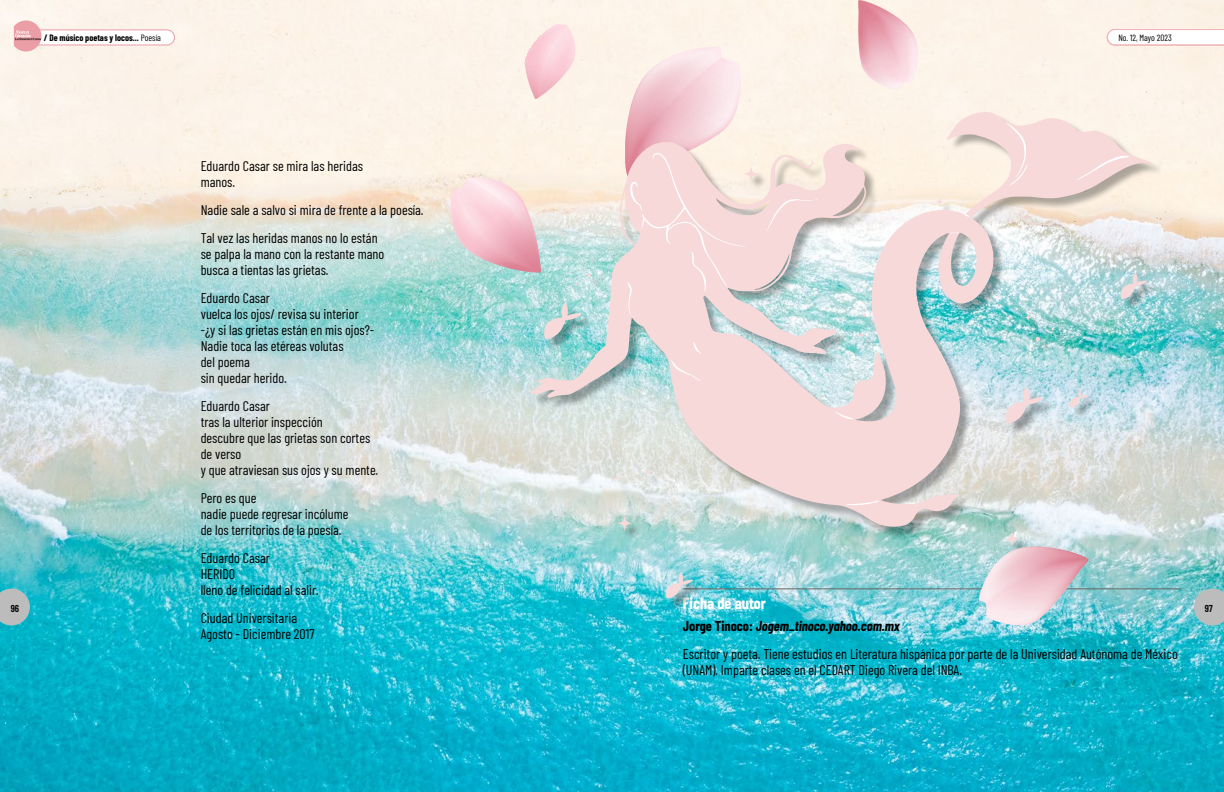
<style>
.page{position:relative;width:1224px;height:792px;background:#fff}
.page>*{position:absolute;margin:0;border:0;box-sizing:border-box;transform-origin:0 0}
.t1{font:700 16px "Barlow Condensed";color:#fff}
.t2{font:14px/16px "Barlow Condensed";color:#000}
.t3{font:600 10px "Barlow Condensed";color:#000}
.t4{font:700 9.1px "Barlow Condensed";color:#000}
.t5{font:9.1px "Barlow Condensed";color:#000}
.t6{font:700 9px "Barlow Condensed";color:#000}
.s1{font-weight:400}
.s2{font-weight:700}
.s3{font-weight:700;font-style:italic}
</style>
<div class="page">
<img style="left:0;top:0;width:1224px;height:792px">
<svg style="left:1194px;top:589px;width:30px;height:37px"></svg>
<svg style="left:0;top:589px;width:30px;height:37px"></svg>
<div style="left:24px;top:30px;width:151px;height:15px;background:#fff;border-radius:8px"></div>
<div style="left:24px;top:30px;width:151px;height:15px;border:1px solid #eb9ea6;border-radius:8px"></div>
<svg style="left:14px;top:20px;width:27px;height:32px"></svg>
<hr style="left:683px;top:589px;width:498px;height:1px;background:#666766">
<div style="left:532px;top:113px;width:632px;height:498px;background:#000;opacity:.32"></div>
<svg style="left:530px;top:112px;width:622px;height:415px"></svg>
<svg style="left:1077px;top:155px;width:52px;height:25px"></svg>
<svg style="left:846px;top:501px;width:33px;height:4px"></svg>
<svg style="left:834px;top:411px;width:19px;height:8px"></svg>
<svg style="left:693px;top:342px;width:8px;height:12px"></svg>
<svg style="left:671px;top:360px;width:30px;height:21px"></svg>
<svg style="left:964px;top:214px;width:5px;height:3px"></svg>
<svg style="left:1006px;top:123px;width:22px;height:63px"></svg>
<svg style="left:766px;top:198px;width:52px;height:34px"></svg>
<svg style="left:625px;top:47px;width:121px;height:267px"></svg>
<svg style="left:544px;top:303px;width:38px;height:36px"></svg>
<svg style="left:1120px;top:273px;width:27px;height:26px"></svg>
<svg style="left:666px;top:573px;width:27px;height:25px"></svg>
<svg style="left:1005px;top:387px;width:38px;height:36px"></svg>
<svg style="left:1070px;top:390px;width:18px;height:18px"></svg>
<svg style="left:1036px;top:337px;width:4px;height:4px"></svg>
<svg style="left:646px;top:470px;width:5px;height:4px"></svg>
<svg style="left:587px;top:274px;width:4px;height:3px"></svg>
<svg style="left:862px;top:313px;width:4px;height:4px"></svg>
<svg style="left:743px;top:166px;width:16px;height:16px"></svg>
<svg style="left:947px;top:390px;width:15px;height:15px"></svg>
<svg style="left:1024px;top:314px;width:8px;height:7px"></svg>
<svg style="left:936px;top:198px;width:8px;height:8px"></svg>
<svg style="left:617px;top:515px;width:15px;height:16px"></svg>
<svg style="left:1004px;top:531px;width:16px;height:16px"></svg>
<svg style="left:858px;top:331px;width:8px;height:8px"></svg>
<svg style="left:450px;top:177px;width:91px;height:96px"></svg>
<svg style="left:524px;top:20px;width:52px;height:79px"></svg>
<svg style="left:858px;top:0;width:60px;height:90px"></svg>
<img style="left:979px;top:546px;width:110px;height:81px">
<svg style="left:1107px;top:29px;width:117px;height:16px"></svg>
<p class="t6" style="left:44px;top:31px;width:40px">/ Contenido</p>
<p class="t4" style="left:44px;top:31px;width:119px">/ De músico poetas y locos... <span class="s1">Poesía</span></p>
<p class="t5" style="left:1118px;top:31px;width:55px">No. 12, Mayo 2023</p>
<p class="t5" style="left:1151px;top:31px;width:31px">-jun 023</p>
<p class="t2" style="left:201px;top:157px;width:164px">Eduardo Casar se mira las heridas manos.</p>
<p class="t2" style="left:201px;top:195px;width:224px;line-height:28px">Nadie sale a salvo si mira de frente a la poesía.<br>Tal vez las heridas manos no lo están</p>
<p class="t2" style="left:201px;top:245px;width:185px">se palpa la mano con la restante mano busca a tientas las grietas.</p>
<p class="t2" style="left:201px;top:289px;width:175px">Eduardo Casar<br>vuelca los ojos/ revisa su interior -¿y si las grietas están en mis ojos?-<br>Nadie toca las etéreas volutas<br>del poema<br>sin quedar herido.</p>
<p class="t2" style="left:201px;top:397px;width:179px">Eduardo Casar<br>tras la ulterior inspección<br>descubre que las grietas son cortes de verso<br>y que atraviesan sus ojos y su mente.</p>
<p class="t2" style="left:201px;top:489px;width:149px">Pero es que<br>nadie puede regresar incólume de los territorios de la poesía.</p>
<p class="t2" style="left:201px;top:549px;width:120px">Eduardo Casar<br>HERIDO<br>lleno de felicidad al salir.</p>
<p class="t2" style="left:201px;top:609px;width:115px">Ciudad Universitaria<br>Agosto - Diciembre 2017</p>
<p class="t1" style="left:683px;top:592px;width:85px">Ficha de autor</p>
<p class="t2" style="left:683px;top:610px;width:497px;line-height:28px"><span class="s2">Jorge Tinoco:</span> <span class="s3">Jogem_tinoco.yahoo.com.mx<br></span>Escritor y poeta. Tiene estudios en Literatura hispánica por parte de la Universidad Autónoma de México</p>
<p class="t2" style="left:683px;top:660px;width:281px">(UNAM). Imparte clases en el CEDART Diego Rivera del INBA.</p>
<p class="t3" style="left:11px;top:602px;width:10px">96</p>
<p class="t3" style="left:1205px;top:602px;width:10px">97</p>
</div>
